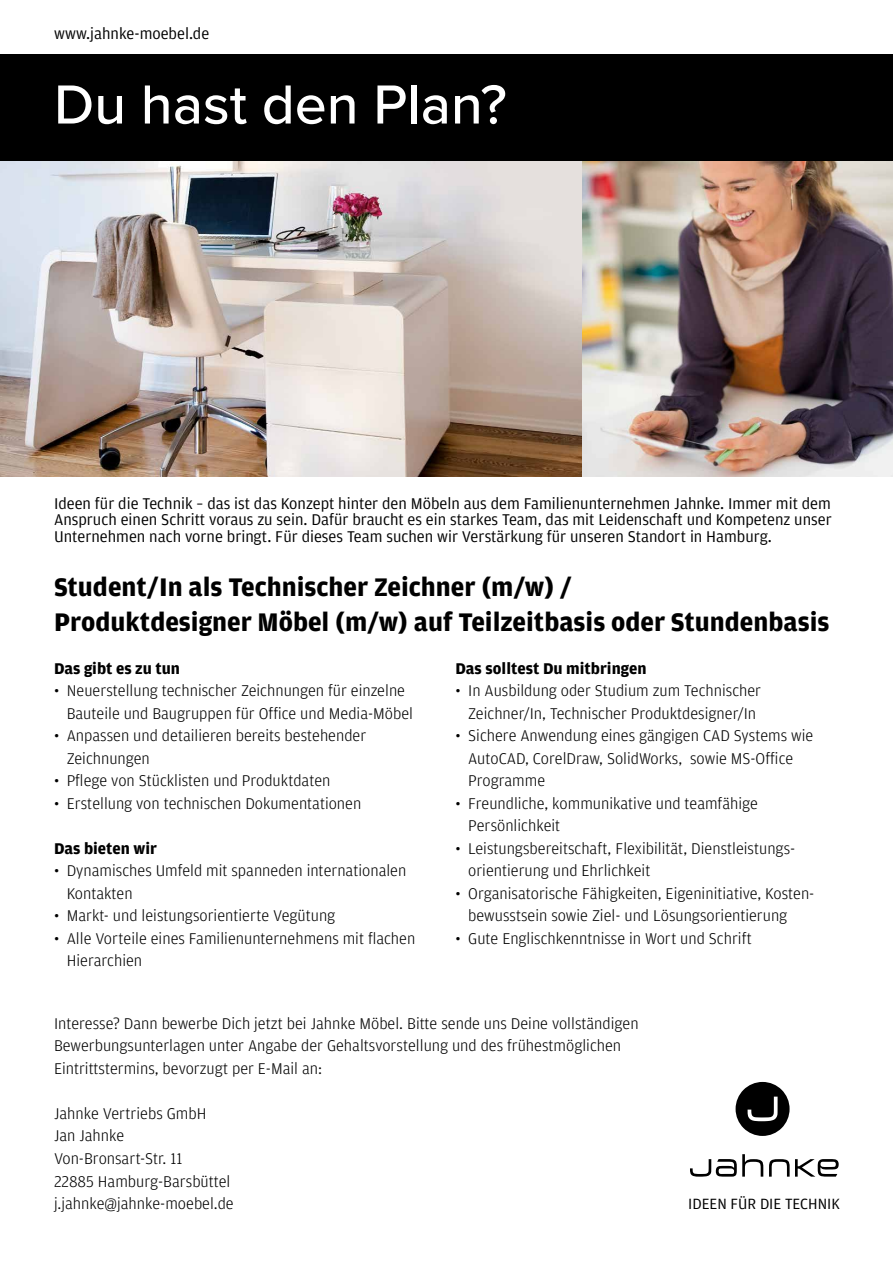
<style>
.page{position:relative;width:893px;height:1263px;background:#fff}
.page>*{position:absolute;margin:0;border:0;box-sizing:border-box;transform-origin:0 0}
.t1{font:500 57px "Proxima Nova";color:#fff}
.t2{font:700 27px/34.5px "Amplitude";color:#000}
.t3{font:300 16.5px/22.5px "Amplitude";color:#000}
.t4{font:16.5px/16.5px "Amplitude";color:#000;text-align:justify}
.t5{font:700 16.5px "Amplitude";color:#000}
.t6{font:15.75px "Amplitude";color:#000}
</style>
<div class="page">
<div style="left:0;top:54px;width:893px;height:108px;background:#000"></div>
<img style="left:0;top:162px;width:893px;height:314px">
<svg style="left:736px;top:1082px;width:54px;height:54px"></svg>
<svg style="left:769px;top:1159px;width:70px;height:18px"></svg>
<svg style="left:690px;top:1154px;width:73px;height:23px"></svg>
<p class="t4" style="left:54px;top:25px;width:157px">www.jahnke-moebel.de</p>
<h1 class="t1" style="left:54px;top:71px;width:454px">Du hast den Plan?</h1>
<p class="t4" style="left:54px;top:495px;width:779px">Ideen für die Technik – das ist das Konzept hinter den Möbeln aus dem Familienunternehmen Jahnke. Immer mit dem Anspruch einen Schritt voraus zu sein. Dafür braucht es ein starkes Team, das mit Leidenschaft und Kompetenz unser Unternehmen nach vorne bringt. Für dieses Team suchen wir Verstärkung für unseren Standort in Hamburg.</p>
<h2 class="t2" style="left:54px;top:570px;width:777px">Student/In als Technischer Zeichner (m/w) /<br>Produktdesigner Möbel (m/w) auf Teilzeitbasis oder Stundenbasis</h2>
<p class="t5" style="left:54px;top:659px;width:128px">Das gibt es zu tun</p>
<p class="t3" style="left:67px;top:680px;width:348px;text-indent:-13px">• Neuerstellung technischer Zeichnungen für einzelne<br>Bauteile und Baugruppen für Office und Media-Möbel</p>
<p class="t3" style="left:67px;top:725px;width:301px;text-indent:-13px">• Anpassen und detailieren bereits bestehender<br>Zeichnungen</p>
<p class="t3" style="left:54px;top:770px;width:278px">• Pflege von Stücklisten und Produktdaten</p>
<p class="t3" style="left:54px;top:792px;width:309px">• Erstellung von technischen Dokumentationen</p>
<p class="t5" style="left:54px;top:839px;width:105px">Das bieten wir</p>
<p class="t3" style="left:67px;top:860px;width:341px;text-indent:-13px">• Dynamisches Umfeld mit spanneden internationalen<br>Kontakten</p>
<p class="t3" style="left:54px;top:905px;width:283px">• Markt- und leistungsorientierte Vegütung</p>
<p class="t3" style="left:67px;top:927px;width:350px;text-indent:-13px">• Alle Vorteile eines Familienunternehmens mit flachen<br>Hierarchien</p>
<p class="t5" style="left:455px;top:659px;width:193px">Das solltest Du mitbringen</p>
<p class="t3" style="left:455px;top:680px;width:307px;text-align:center">• In Ausbildung oder Studium zum Technischer<br>Zeichner/In, Technischer Produktdesigner/In</p>
<p class="t3" style="left:468px;top:725px;width:347px;text-indent:-13px">• Sichere Anwendung eines gängigen CAD Systems wie<br>AutoCAD, CorelDraw, SolidWorks, sowie MS-Office<br>Programme</p>
<p class="t3" style="left:468px;top:792px;width:291px;text-indent:-13px">• Freundliche, kommunikative und teamfähige<br>Persönlichkeit</p>
<p class="t3" style="left:468px;top:837px;width:328px;text-indent:-13px">• Leistungsbereitschaft, Flexibilität, Dienstleistungs&shy;orientierung und Ehrlichkeit</p>
<p class="t3" style="left:468px;top:882px;width:348px;text-indent:-13px">• Organisatorische Fähigkeiten, Eigeninitiative, Kosten&shy;bewusstsein sowie Ziel- und Lösungsorientierung</p>
<p class="t3" style="left:455px;top:927px;width:298px">• Gute Englischkenntnisse in Wort und Schrift</p>
<p class="t3" style="left:54px;top:1012px;width:586px">Interesse? Dann bewerbe Dich jetzt bei Jahnke Möbel. Bitte sende uns Deine vollständigen<br>Bewerbungsunterlagen unter Angabe der Gehaltsvorstellung und des frühestmöglichen<br>Eintrittstermins, bevorzugt per E-Mail an:</p>
<p class="t3" style="left:54px;top:1102px;width:181px">Jahnke Vertriebs GmbH<br>Jan Jahnke<br>Von-Bronsart-Str. 11<br>22885 Hamburg-Barsbüttel j.jahnke@jahnke-moebel.de</p>
<p class="t6" style="left:688px;top:1195px;width:153px">IDEEN FÜR DIE TECHNIK</p>
</div>
